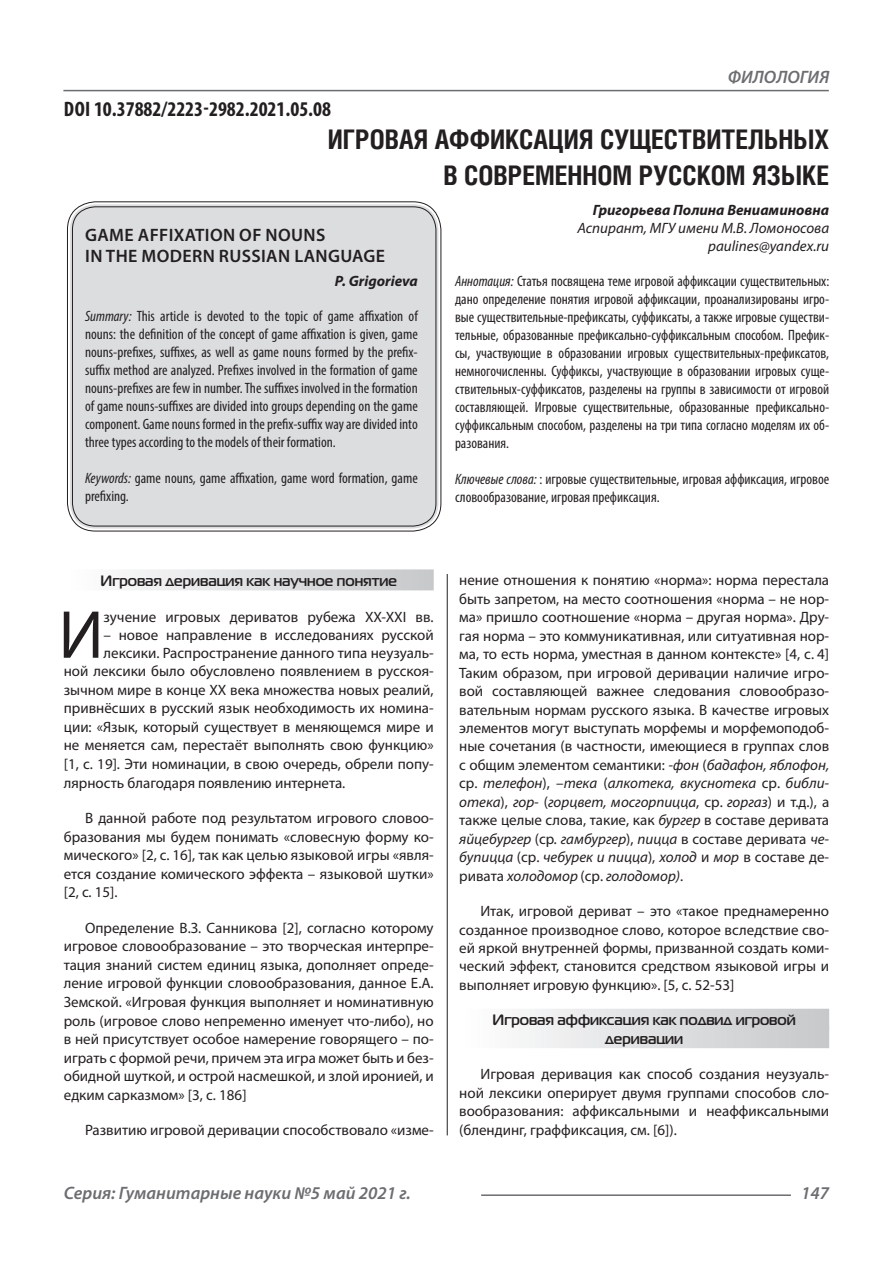
<style>
.page{position:relative;width:893px;height:1263px;background:#fff}
.page>*{position:absolute;margin:0;border:0;box-sizing:border-box;transform-origin:0 0}
.Статья_текст_первый{font:68.4px "Myriad Pro";color:#231f20}
.Статья_название{font:700 27px "Helios Cond C";color:#231f20}
.ДОИ{font:700 condensed 21px "Myriad Pro";color:#231f20}
.Статья_название_англ{font:600 18px "Myriad Pro";letter-spacing:.02em;color:#231f20}
.t1{font:italic 600 18px "Myriad Pro";color:#6c6d70}
.Статья_текст{font:15px/18.5px "Myriad Pro";color:#231f20;text-align:justify}
.Статья_аннотация_тек{font:condensed 15px/18px "Myriad Pro";color:#231f20;text-align:justify}
.Статья_аннотация_анг{font:condensed 15px/18px "Myriad Pro";color:#231f20;text-align:justify}
.Статья_текст_первый-2{font:15px "Myriad Pro";color:#231f20}
.Статья_подзаголовок{font:700 15px "Magistral C";color:#231f20}
.Статья_автор_инфо{font:italic 15px "Myriad Pro";color:#231f20}
.Статья_автор_фио_рус{font:italic 700 15px "Myriad Pro";color:#231f20}
.Статья_автор_англ{font:italic 700 15px "Myriad Pro";color:#231f20}
.s1{font-style:italic}
</style>
<div class="page">
<hr style="left:447px;top:128px;width:1px;height:1007px;background:#231f20">
<hr style="left:63px;top:90px;width:766px;height:1px;background:#6c6d70">
<hr style="left:481px;top:1194px;width:310px;height:2px;background:#6c6d70">
<div style="left:441px;top:128px;width:10px;height:446px;background:#fff"></div>
<div style="left:70px;top:204px;width:368px;height:324px;background:#dcdddf;border-radius:26px"></div>
<div style="left:67px;top:201px;width:374px;height:330px;border:1px solid #231f20;border-radius:28px"></div>
<div style="left:72px;top:206px;width:364px;height:320px;border:1px solid #231f20;border-radius:23px"></div>
<div style="left:64px;top:569px;width:370px;height:21px;background:linear-gradient(to right,#fefeff,#c6c8ca)"></div>
<div style="left:459px;top:1009px;width:370px;height:21px;background:linear-gradient(to right,#fefeff,#c6c8ca)"></div>
<div style="left:459px;top:1027px;width:370px;height:21px;background:linear-gradient(to right,#fefeff,#c6c8ca)"></div>
<p class="ДОИ" style="left:64px;top:96px;width:269px">DOI 10.37882/2223-2982.2021.05.08</p>
<p class="t1" style="left:728px;top:66px;width:103px">ФИЛОЛОГИЯ</p>
<p class="Статья_название" style="left:328px;top:124px;width:503px">ИГРОВАЯ АФФИКСАЦИЯ СУЩЕСТВИТЕЛЬНЫХ</p>
<p class="Статья_название" style="left:443px;top:160px;width:387px">В СОВРЕМЕННОМ РУССКОМ ЯЗЫКЕ</p>
<p class="Статья_автор_фио_рус" style="left:593px;top:200px;width:238px">Григорьева Полина Вениаминовна</p>
<p class="Статья_автор_инфо" style="left:578px;top:218px;width:253px">Аспирант, МГУ имени М.В. Ломоносова</p>
<p class="Статья_автор_инфо" style="left:708px;top:236px;width:122px">paulines@yandex.ru</p>
<p class="Статья_аннотация_тек" style="left:455px;top:271px;width:376px"><span class="s1">Аннотация:</span> Статья посвящена теме игровой аффиксации существительных: дано определение понятия игровой аффиксации, проанализированы игро&shy;вые существительные-префиксаты, суффиксаты, а также игровые существи&shy;тельные, образованные префиксально-суффиксальным способом. Префик&shy;сы, участвующие в образовании игровых существительных-префиксатов, немногочисленны. Суффиксы, участвующие в образовании игровых суще&shy;ствительных-суффиксатов, разделены на группы в зависимости от игровой составляющей. Игровые существительные, образованные префиксально&shy;суффиксальным способом, разделены на три типа согласно моделям их об&shy;разования.</p>
<p class="Статья_аннотация_тек" style="left:455px;top:469px;width:376px"><span class="s1">Ключевые слова:</span> : игровые существительные, игровая аффиксация, игровое словообразование, игровая префиксация.</p>
<p class="Статья_название_англ" style="left:85px;top:223px;width:242px">GAME AFFIXATION OF NOUNS</p>
<p class="Статья_название_англ" style="left:85px;top:245px;width:301px">IN THE MODERN RUSSIAN LANGUAGE</p>
<p class="Статья_автор_англ" style="left:335px;top:272px;width:84px">P. Grigorieva</p>
<p class="Статья_аннотация_анг" style="left:85px;top:306px;width:334px"><span class="s1">Summary:</span> This article is devoted to the topic of game affixation of nouns: the definition of the concept of game affixation is given, game nouns-prefixes, suffixes, as well as game nouns formed by the prefix&shy;suffix method are analyzed. Prefixes involved in the formation of game nouns-prefixes are few in number. The suffixes involved in the formation of game nouns-suffixes are divided into groups depending on the game component. Game nouns formed in the prefix-suffix way are divided into three types according to the models of their formation.</p>
<p class="Статья_аннотация_анг" style="left:85px;top:468px;width:334px"><span class="s1">Keywords:</span> game nouns, game affixation, game word formation, game prefixing.</p>
<p class="Статья_подзаголовок" style="left:101px;top:572px;width:298px">Игровая деривация как научное понятие</p>
<p class="Статья_текст_первый" style="left:59px;top:593px;width:47px">И</p>
<p class="Статья_текст_первый-2" style="left:104px;top:607px;width:332px">зучение игровых дериватов рубежа XX-XXI вв.</p>
<p class="Статья_текст_первый-2" style="left:104px;top:625px;width:332px">– новое направление в исследованиях русской</p>
<p class="Статья_текст_первый-2" style="left:104px;top:643px;width:332px">лексики. Распространение данного типа неузуаль-</p>
<p class="Статья_текст_первый-2" style="left:64px;top:662px;width:371px">ной лексики было обусловлено появлением в русскоя-</p>
<p class="Статья_текст_первый-2" style="left:64px;top:680px;width:371px">зычном мире в конце XX века множества новых реалий,</p>
<p class="Статья_текст_первый-2" style="left:64px;top:699px;width:371px">привнёсших в русский язык необходимость их номина-</p>
<p class="Статья_текст_первый-2" style="left:64px;top:718px;width:371px">ции: «Язык, который существует в меняющемся мире и</p>
<p class="Статья_текст_первый-2" style="left:64px;top:736px;width:371px">не меняется сам, перестаёт выполнять свою функцию»</p>
<p class="Статья_текст_первый-2" style="left:64px;top:755px;width:371px">[1, с. 19]. Эти номинации, в свою очередь, обрели попу-</p>
<p class="Статья_текст_первый-2" style="left:64px;top:773px;width:283px">лярность благодаря появлению интернета.</p>
<p class="Статья_текст" style="left:64px;top:808px;width:371px;text-indent:21px">В данной работе под результатом игрового словоо&shy;бразования мы будем понимать «словесную форму ко&shy;мического» [2, c. 16], так как целью языковой игры «явля&shy;ется создание комического эффекта – языковой шутки» [2, c. 15].</p>
<p class="Статья_текст" style="left:64px;top:918px;width:371px;text-indent:21px">Определение В.З. Санникова [2], согласно которому игровое словообразование – это творческая интерпре&shy;тация знаний систем единиц языка, дополняет опреде&shy;ление игровой функции словообразования, данное Е.А.<br>Земской. «Игровая функция выполняет и номинативную роль (игровое слово непременно именует что-либо), но в ней присутствует особое намерение говорящего – по&shy;играть с формой речи, причем эта игра может быть и без&shy;обидной шуткой, и острой насмешкой, и злой иронией, и едким сарказмом» [3, с. 186]</p>
<p class="Статья_текст" style="left:85px;top:1121px;width:350px">Развитию игровой деривации способствовало «изме-</p>
<p class="Статья_текст" style="left:459px;top:571px;width:371px">нение отношения к понятию «норма»: норма перестала быть запретом, на место соотношения «норма – не нор&shy;ма» пришло соотношение «норма – другая норма». Дру&shy;гая норма – это коммуникативная, или ситуативная нор&shy;ма, то есть норма, уместная в данном контексте» [4, с. 4] Таким образом, при игровой деривации наличие игро&shy;вой составляющей важнее следования словообразо&shy;вательным нормам русского языка. В качестве игровых элементов могут выступать морфемы и морфемоподоб&shy;ные сочетания (в частности, имеющиеся в группах слов с общим элементом семантики: <span class="s1">-фон</span> (<span class="s1">бадафон, яблофон, </span>ср. <span class="s1">телефон</span>), –<span class="s1">тека</span> (<span class="s1">алкотека, вкуснотека</span> ср. <span class="s1">библи&shy;отека</span>), <span class="s1">гор-</span> (<span class="s1">горцвет, мосгорпицца</span>, ср. <span class="s1">горгаз</span>) и т.д.), а также целые слова, такие, как <span class="s1">бургер</span> в составе деривата <span class="s1">яйцебургер</span> (ср<span class="s1">. гамбургер</span>), <span class="s1">пицца</span> в составе деривата <span class="s1">че&shy;бупицца</span> (ср. <span class="s1">чебурек и пицца</span>), <span class="s1">холод</span> и <span class="s1">мор</span> в составе де&shy;ривата <span class="s1">холодомор</span> (ср. <span class="s1">голодомор)</span>.</p>
<p class="Статья_текст" style="left:459px;top:901px;width:371px;text-indent:21px">Итак, игровой дериват – это «такое преднамеренно созданное производное слово, которое вследствие сво&shy;ей яркой внутренней формы, призванной создать коми&shy;ческий эффект, становится средством языковой игры и выполняет игровую функцию». [5, с. 52-53]</p>
<p class="Статья_подзаголовок" style="left:493px;top:1011px;width:305px">Игровая аффиксация как подвид игровой</p>
<p class="Статья_подзаголовок" style="left:605px;top:1029px;width:79px">деривации</p>
<p class="Статья_текст" style="left:459px;top:1065px;width:371px;text-indent:21px">Игровая деривация как способ создания неузуаль&shy;ной лексики оперирует двумя группами способов сло&shy;вообразования: аффиксальными и неаффиксальными (блендинг, граффиксация, см. [6]).</p>
<p class="t1" style="left:64px;top:1182px;width:349px">Серия: Гуманитарные науки №5 май 2021 г.</p>
<p class="t1" style="left:801px;top:1182px;width:30px">147</p>
</div>
